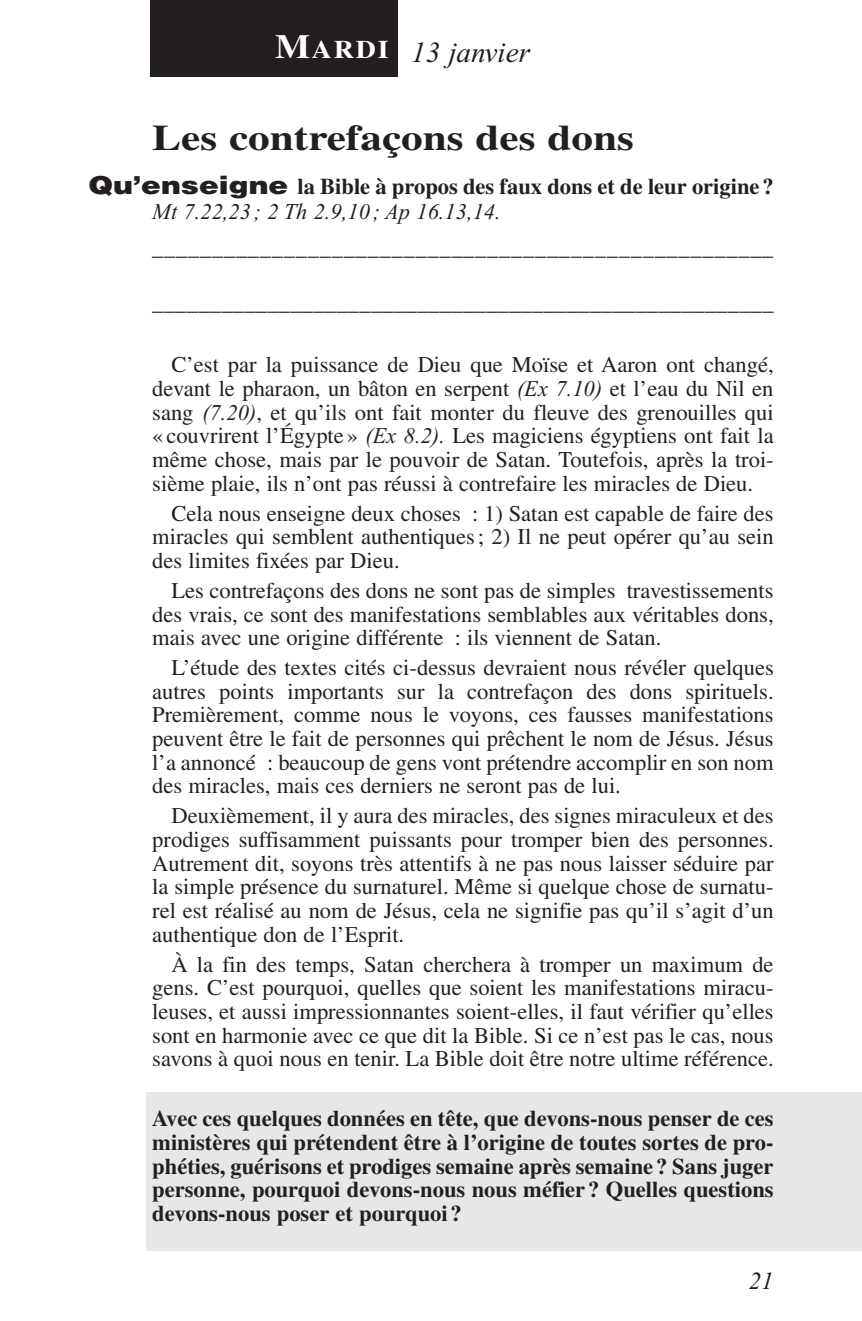
<style>
.page{position:relative;width:862px;height:1321px;background:#fff}
.page>*{position:absolute;margin:0;border:0;box-sizing:border-box;transform-origin:0 0}
.t1{font:700 36px "Times LT Std";color:#231f20;scale:1.2 1}
.t2{font:italic 29.25px "Times New Roman";color:#231f20}
.t3{font:italic 24.75px "Times New Roman";color:#231f20}
.t4{font:22.5px/23.6px "Times LT Std";color:#231f20;text-align:justify}
.t5{font:700 22.5px/23.6px "Times LT Std";color:#231f20;text-align:justify}
.t6{font:italic 22.5px "Times New Roman";color:#231f20}
.s1{font-family:"Times LT Std";font-weight:700;font-style:normal;font-size:33.75px;color:#fff}
.s2{font-family:"Times LT Std";font-weight:700;font-style:normal;font-size:25.2px;color:#fff}
.s3{font-family:"Helvetica";font-weight:900;font-size:24.75px}
.s4{font-family:"Times New Roman";font-style:italic}
</style>
<div class="page">
<div style="left:147px;top:1091px;width:714px;height:158px;background:#e6e7e9"></div>
<div style="left:150px;top:0;width:248px;height:77px;background:#231f20"></div>
<h2 class="t2" style="left:275px;top:41px;width:256px"><span class="s1">M</span><span class="s2">ARDI</span> 13 janvier</h2>
<h1 class="t1" style="left:152px;top:125px;width:403px">Les contrefaçons des dons</h1>
<p class="t5" style="left:88px;top:177px;width:686px"><span class="s3">Qu’enseigne</span> la Bible à propos des faux dons et de leur origine ?</p>
<p class="t6" style="left:152px;top:203px;width:350px">Mt 7.22,23 ; 2 Th 2.9,10 ; Ap 16.13,14.</p>
<p class="t4" style="left:152px;top:238px;width:622px">____________________________________________________</p>
<p class="t4" style="left:152px;top:293px;width:622px">______________________________________________________</p>
<p class="t4" style="left:152px;top:355px;width:622px;text-indent:19px">C’est par la puissance de Dieu que Moïse et Aaron ont changé, devant le pharaon, un bâton en serpent <span class="s4">(Ex 7.10)</span> et l’eau du Nil en sang <span class="s4">(7.20)</span>, et qu’ils ont fait monter du fleuve des grenouilles qui « couvrirent l’Égypte » <span class="s4">(Ex 8.2).</span> Les magiciens égyptiens ont fait la même chose, mais par le pouvoir de Satan. Toutefois, après la troi&shy;sième plaie, ils n’ont pas réussi à contrefaire les miracles de Dieu.</p>
<p class="t4" style="left:152px;top:503px;width:622px;text-indent:19px">Cela nous enseigne deux choses : 1) Satan est capable de faire des miracles qui semblent authentiques ; 2) Il ne peut opérer qu’au sein des limites fixées par Dieu.</p>
<p class="t4" style="left:152px;top:580px;width:622px;text-indent:19px">Les contrefaçons des dons ne sont pas de simples travestissements des vrais, ce sont des manifestations semblables aux véritables dons, mais avec une origine différente : ils viennent de Satan.</p>
<p class="t4" style="left:152px;top:658px;width:622px;text-indent:19px">L’étude des textes cités ci-dessus devraient nous révéler quelques autres points importants sur la contrefaçon des dons spirituels.<br>Premièrement, comme nous le voyons, ces fausses manifestations peuvent être le fait de personnes qui prêchent le nom de Jésus. Jésus l’a annoncé : beaucoup de gens vont prétendre accomplir en son nom des miracles, mais ces derniers ne seront pas de lui.</p>
<p class="t4" style="left:152px;top:806px;width:622px;text-indent:19px">Deuxièmement, il y aura des miracles, des signes miraculeux et des prodiges suffisamment puissants pour tromper bien des personnes.<br>Autrement dit, soyons très attentifs à ne pas nous laisser séduire par la simple présence du surnaturel. Même si quelque chose de surnatu&shy;rel est réalisé au nom de Jésus, cela ne signifie pas qu’il s’agit d’un authentique don de l’Esprit.</p>
<p class="t4" style="left:152px;top:954px;width:622px;text-indent:19px">À la fin des temps, Satan cherchera à tromper un maximum de gens. C’est pourquoi, quelles que soient les manifestations miracu&shy;leuses, et aussi impressionnantes soient-elles, il faut vérifier qu’elles sont en harmonie avec ce que dit la Bible. Si ce n’est pas le cas, nous savons à quoi nous en tenir. La Bible doit être notre ultime référence.</p>
<p class="t5" style="left:152px;top:1108px;width:622px">Avec ces quelques données en tête, que devons-nous penser de ces ministères qui prétendent être à l’origine de toutes sortes de pro&shy;phéties, guérisons et prodiges semaine après semaine ? Sans juger personne, pourquoi devons-nous nous méfier ? Quelles questions devons-nous poser et pourquoi ?</p>
<p class="t3" style="left:748px;top:1271px;width:26px">21</p>
</div>
